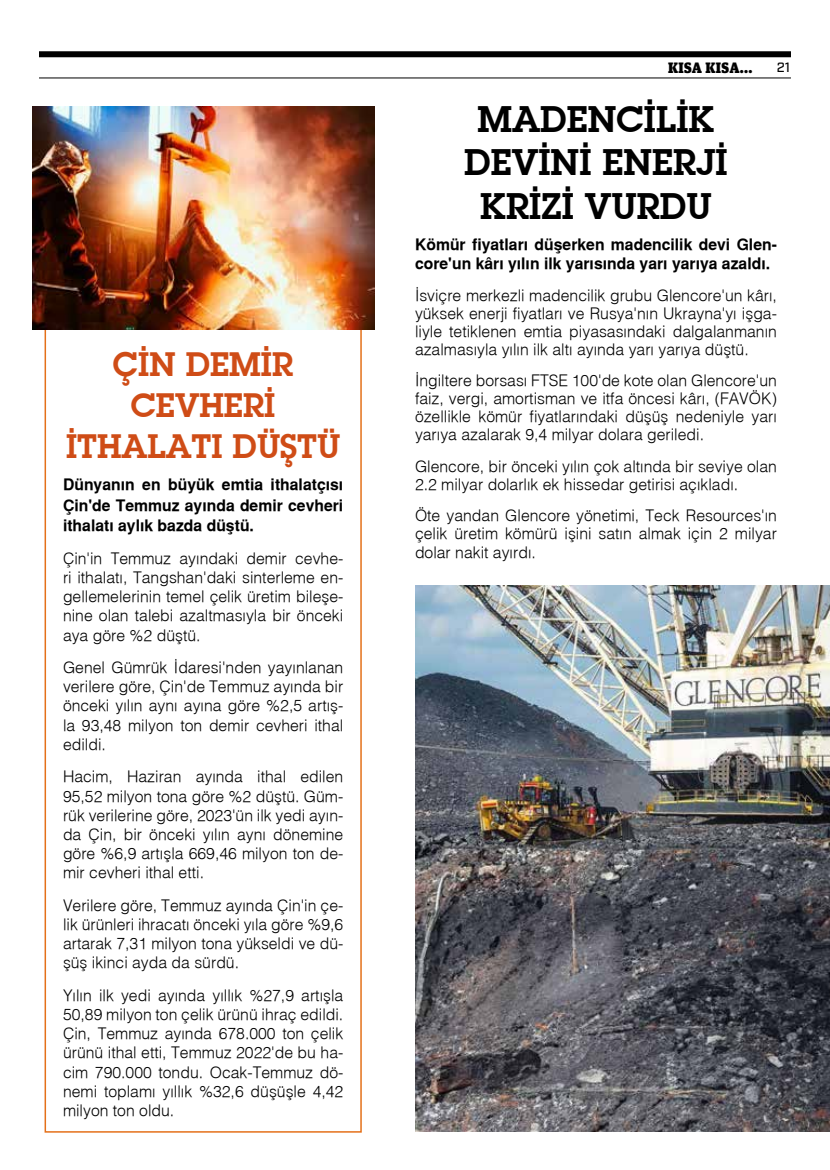
<style>
.page{position:relative;width:830px;height:1170px;background:#fff}
.page>*{position:absolute;margin:0;border:0;box-sizing:border-box;transform-origin:0 0}
.t1{font:700 36px/43.2px "Lubalin Graph";color:#000;text-align:center}
.t2{font:700 33px/40.7px "Lubalin Graph";color:#cf4c16;text-align:center}
.t3{font:300 15.75px/19.2px "Helvetica";color:#000;text-align:justify}
.t4{font:700 15.75px/20.7px "Helvetica";color:#000}
.t5{font:900 15px "Unit Slab Pro";letter-spacing:.02em;color:#000}
.t6{font:500 13.5px "Industry";color:#000}
</style>
<div class="page">
<img style="left:415px;top:585px;width:414px;height:546px">
<div style="left:45px;top:294px;width:316px;height:838px;border:2px solid #e47019"></div>
<img style="left:32px;top:106px;width:342px;height:224px">
<div style="left:39px;top:51px;width:751px;height:6px;background:#000"></div>
<hr style="left:39px;top:78px;width:751px;height:1px;background:#000">
<h2 class="t2" style="left:66px;top:344px;width:275px">ÇİN DEMİR<br>CEVHERİ<br>İTHALATI DÜŞTÜ</h2>
<p class="t4" style="left:63px;top:474px;width:282px;text-align:justify">Dünyanın en büyük emtia ithalatçısı Çin'de Temmuz ayında demir cevheri ithalatı aylık bazda düştü.</p>
<p class="t3" style="left:63px;top:548px;width:282px">Çin'in Temmuz ayındaki demir cevhe&shy;ri ithalatı, Tangshan'daki sinterleme en&shy;gellemelerinin temel çelik üretim bileşe&shy;nine olan talebi azaltmasıyla bir önceki aya göre %2 düştü.</p>
<p class="t3" style="left:63px;top:657px;width:282px">Genel Gümrük İdaresi'nden yayınlanan verilere göre, Çin'de Temmuz ayında bir önceki yılın aynı ayına göre %2,5 artış&shy;la 93,48 milyon ton demir cevheri ithal edildi.</p>
<p class="t3" style="left:63px;top:766px;width:282px">Hacim, Haziran ayında ithal edilen 95,52 milyon tona göre %2 düştü. Güm&shy;rük verilerine göre, 2023'ün ilk yedi ayın&shy;da Çin, bir önceki yılın aynı dönemine göre %6,9 artışla 669,46 milyon ton de&shy;mir cevheri ithal etti.</p>
<p class="t3" style="left:63px;top:895px;width:282px">Verilere göre, Temmuz ayında Çin'in çe&shy;lik ürünleri ihracatı önceki yıla göre %9,6 artarak 7,31 milyon tona yükseldi ve dü&shy;şüş ikinci ayda da sürdü.</p>
<p class="t3" style="left:63px;top:985px;width:282px">Yılın ilk yedi ayında yıllık %27,9 artışla 50,89 milyon ton çelik ürünü ihraç edildi.<br>Çin, Temmuz ayında 678.000 ton çelik ürünü ithal etti, Temmuz 2022'de bu ha&shy;cim 790.000 tondu. Ocak-Temmuz dö&shy;nemi toplamı yıllık %32,6 düşüşle 4,42 milyon ton oldu.</p>
<p class="t5" style="left:667px;top:57px;width:86px">KISA KISA...</p>
<p class="t6" style="left:776px;top:60px;width:15px">21</p>
<h1 class="t1" style="left:464px;top:97px;width:265px">MADENCİLİK<br>DEVİNİ ENERJİ<br>KRİZİ VURDU</h1>
<p class="t4" style="left:415px;top:234px;width:363px;line-height:19.5px">Kömür fiyatları düşerken madencilik devi Glen&shy;core'un kârı yılın ilk yarısında yarı yarıya azaldı.</p>
<p class="t3" style="left:415px;top:286px;width:363px;line-height:18px">İsviçre merkezli madencilik grubu Glencore'un kârı, yüksek enerji fiyatları ve Rusya'nın Ukrayna'yı işga&shy;liyle tetiklenen emtia piyasasındaki dalgalanmanın azalmasıyla yılın ilk altı ayında yarı yarıya düştü.</p>
<p class="t3" style="left:415px;top:371px;width:363px;line-height:18px">İngiltere borsası FTSE 100'de kote olan Glencore'un faiz, vergi, amortisman ve itfa öncesi kârı, (FAVÖK) özellikle kömür fiyatlarındaki düşüş nedeniyle yarı yarıya azalarak 9,4 milyar dolara geriledi.</p>
<p class="t3" style="left:415px;top:457px;width:363px;line-height:18px">Glencore, bir önceki yılın çok altında bir seviye olan<br>2.2 milyar dolarlık ek hissedar getirisi açıkladı.</p>
<p class="t3" style="left:415px;top:506px;width:363px;line-height:18px">Öte yandan Glencore yönetimi, Teck Resources'ın çelik üretim kömürü işini satın almak için 2 milyar dolar nakit ayırdı.</p>
</div>
